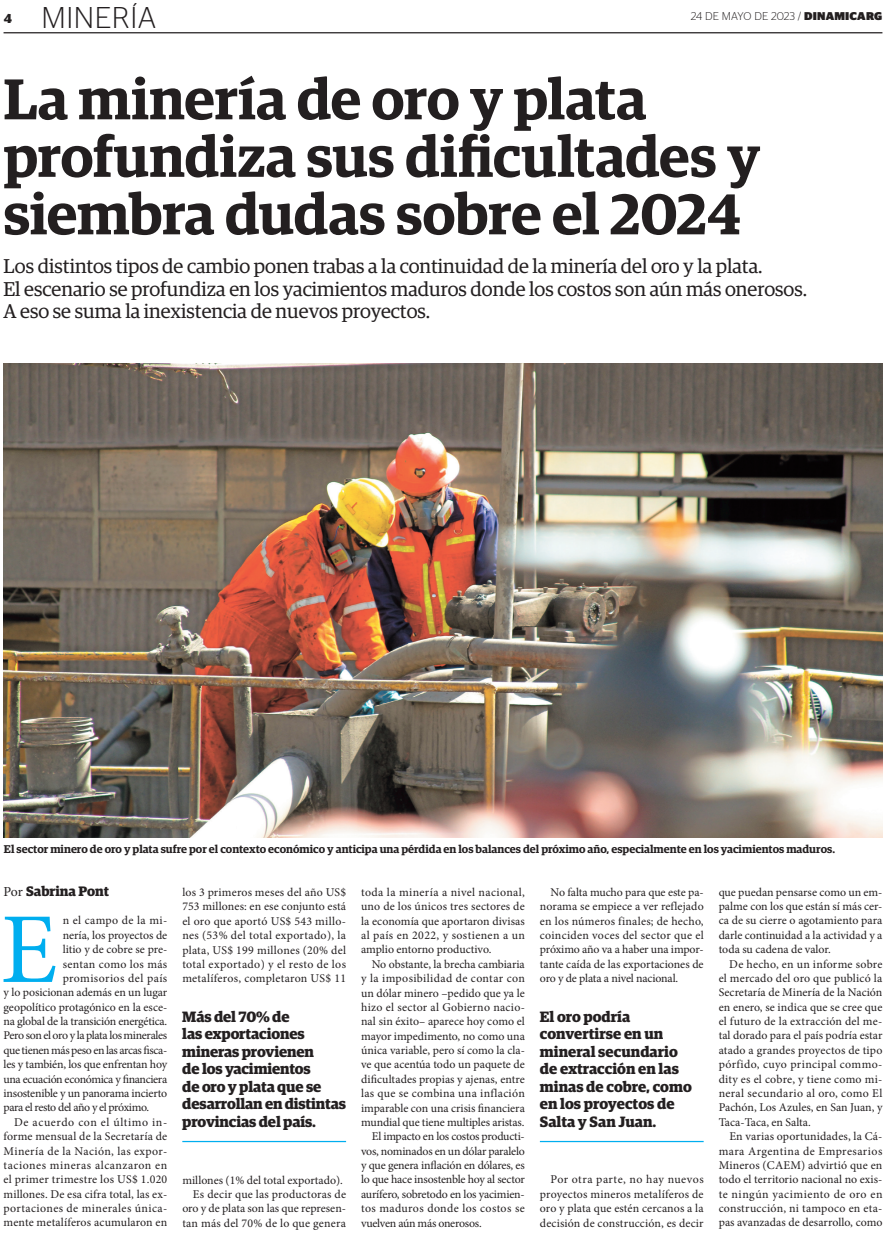
<style>
.page{position:relative;width:886px;height:1235px;background:#fff}
.page>*{position:absolute;margin:0;border:0;box-sizing:border-box;transform-origin:0 0}
.t1{font:100.38px "Minion Pro";color:#00aeef}
.t2{font:600 57.5px/57.5px "Guardian Egyp";letter-spacing:-.005em;color:#231f20}
.t3{font:300 30px "Stag Sans";letter-spacing:.02em;color:#231f20}
.t4{font:20px/22.5px "Guardian Egyp";color:#231f20}
.t5{font:700 15px/17.5px "Guardian Egyp";letter-spacing:-.01em;color:#231f20}
.t6{font:700 13.75px "Guardian Egyp";color:#231f20}
.t7{font:11.88px/14.4px "Minion Pro";color:#231f20;text-align:justify}
.t8{font:11.88px "Minion Pro";letter-spacing:-.02em;color:#231f20}
.t9{font:11.88px "Minion Pro";letter-spacing:.03em;color:#231f20}
.t10{font:11.88px "Minion Pro";letter-spacing:-.03em;color:#231f20}
.t11{font:11.88px "Minion Pro";letter-spacing:.025em;color:#231f20}
.t12{font:11.88px "Minion Pro";letter-spacing:-.035em;color:#231f20}
.t13{font:11.88px "Minion Pro";letter-spacing:.02em;color:#231f20}
.t14{font:11.88px "Minion Pro";letter-spacing:.035em;color:#231f20}
.t15{font:11.88px "Minion Pro";letter-spacing:.045em;color:#231f20}
.t16{font:11.88px "Minion Pro";letter-spacing:.05em;color:#231f20}
.t17{font:11.88px "Minion Pro";letter-spacing:-.025em;color:#231f20}
.t18{font:600 11.25px "Guardian Egyp";color:#231f20}
.t19{font:300 11.25px "Stag Sans";color:#231f20}
.s1{font-weight:900}
.s2{font-family:"Minion Pro";font-weight:400}
</style>
<div class="page">
<hr style="left:4px;top:32px;width:878px;height:1px;background:#231f20">
<hr style="left:539px;top:1141px;width:164px;height:1px;background:#00aeef">
<hr style="left:182px;top:1141px;width:164px;height:1px;background:#00aeef">
<img style="left:4px;top:364px;width:878px;height:474px">
<h3 class="t3" style="left:4px;top:1px;width:154px"><sup>4</sup> MINERÍA</h3>
<p class="t19" style="left:690px;top:10px;width:193px">24 DE MAYO DE 2023 / <span class="s1">DINAMICARG</span></p>
<h2 class="t2" style="left:4px;top:66px;width:758px">La minería de oro y plata profundiza sus dificultades y siembra dudas sobre el 2024</h2>
<h3 class="t4" style="left:4px;top:254px;width:804px">Los distintos tipos de cambio ponen trabas a la continuidad de la minería del oro y la plata.<br>El escenario se profundiza en los yacimientos maduros donde los costos son aún más onerosos.<br>A eso se suma la inexistencia de nuevos proyectos.</h3>
<p class="t18" style="left:4px;top:840px;width:832px">El sector minero de oro y plata sufre por el contexto económico y anticipa una pérdida en los balances del próximo año, especialmente en los yacimientos maduros.</p>
<p class="t6" style="left:4px;top:880px;width:107px"><span class="s2">Por</span> Sabrina Pont</p>
<p class="t7" style="left:718px;top:885px;width:165px">que puedan pensarse como un em&shy;palme con los que están sí más cer&shy;ca de su cierre o agotamiento para darle continuidad a la actividad y a toda su cadena de valor.</p>
<p class="t7" style="left:718px;top:957px;width:165px;text-indent:11px">De hecho, en un informe sobre el mercado del oro que publicó la Secretaría de Minería de la Nación en enero, se indica que se cree que el futuro de la extracción del me&shy;tal dorado para el país podría estar atado a grandes proyectos de tipo pórfido, cuyo principal commo&shy;dity es el cobre, y tiene como mi&shy;neral secundario al oro, como El Pachón, Los Azules, en San Juan, y Taca-Taca, en Salta.</p>
<p class="t7" style="left:718px;top:1129px;width:165px;text-indent:11px">En varias oportunidades, la Cá&shy;mara Argentina de Empresarios Mineros (CAEM) advirtió que en todo el territorio nacional no exis&shy;te ningún yacimiento de oro en construcción, ni tampoco en eta&shy;pas avanzadas de desarrollo, como</p>
<p class="t7" style="left:539px;top:885px;width:165px;text-indent:11px">No falta mucho para que este pa&shy;norama se empiece a ver reflejado en los números finales; de hecho, coinciden voces del sector que el próximo año va a haber una impor&shy;tante caída de las exportaciones de oro y de plata a nivel nacional.</p>
<p class="t7" style="left:361px;top:885px;width:165px">toda la minería a nivel nacional, uno de los únicos tres sectores de la economía que aportaron divisas al país en 2022, y sostienen a un amplio entorno productivo.</p>
<p class="t7" style="left:371px;top:957px;width:154px">No obstante, la brecha cambiaria</p>
<p class="t9" style="left:361px;top:970px;width:165px">y la imposibilidad de contar con</p>
<p class="t7" style="left:361px;top:985px;width:165px">un dólar minero –pedido que ya le</p>
<p class="t11" style="left:361px;top:999px;width:165px">hizo el sector al Gobierno nacio-</p>
<p class="t7" style="left:361px;top:1014px;width:165px">nal sin éxito– aparece hoy como el</p>
<p class="t7" style="left:361px;top:1029px;width:165px">mayor impedimento, no como una</p>
<p class="t7" style="left:361px;top:1043px;width:165px">única variable, pero sí como la cla-</p>
<p class="t7" style="left:361px;top:1057px;width:165px">ve que acentúa todo un paquete de</p>
<p class="t7" style="left:361px;top:1072px;width:165px">dificultades propias y ajenas, entre</p>
<p class="t11" style="left:361px;top:1085px;width:165px">las que se combina una inflación</p>
<p class="t7" style="left:361px;top:1101px;width:165px">imparable con una crisis financiera</p>
<p class="t7" style="left:361px;top:1115px;width:165px">mundial que tiene multiples aristas.</p>
<p class="t8" style="left:371px;top:1128px;width:154px">El impacto en los costos producti-</p>
<p class="t8" style="left:361px;top:1143px;width:165px">vos, nominados en un dólar paralelo</p>
<p class="t7" style="left:361px;top:1158px;width:165px">y que genera inflación en dólares, es</p>
<p class="t8" style="left:361px;top:1172px;width:165px">lo que hace insostenble hoy al sector</p>
<p class="t7" style="left:361px;top:1187px;width:165px">aurífero, sobretodo en los yacimien-</p>
<p class="t9" style="left:361px;top:1200px;width:165px">tos maduros donde los costos se</p>
<p class="t17" style="left:361px;top:1215px;width:122px">vuelven aún más onerosos.</p>
<p class="t7" style="left:182px;top:885px;width:165px">los 3 primeros meses del año US$ 753 millones: en ese conjunto está el oro que aportó US$ 543 millo&shy;nes (53% del total exportado), la plata, US$ 199 millones (20% del total exportado) y el resto de los metalíferos, completaron US$ 11</p>
<h1 class="t1" style="left:1px;top:883px;width:58px">E</h1>
<p class="t9" style="left:63px;top:913px;width:106px">n el campo de la mi-</p>
<p class="t7" style="left:63px;top:928px;width:106px">nería, los proyectos de</p>
<p class="t7" style="left:63px;top:942px;width:106px">litio y de cobre se pre-</p>
<p class="t11" style="left:63px;top:956px;width:106px">sentan como los más</p>
<p class="t9" style="left:63px;top:970px;width:106px">promisorios del país</p>
<p class="t7" style="left:4px;top:985px;width:165px">y lo posicionan además en un lugar</p>
<p class="t7" style="left:4px;top:1000px;width:165px">geopolítico protagónico en la esce-</p>
<p class="t8" style="left:4px;top:1013px;width:165px">na global de la transición energética.</p>
<p class="t10" style="left:4px;top:1028px;width:165px">Pero son el oro y la plata los minerales</p>
<p class="t10" style="left:4px;top:1042px;width:165px">que tienen más peso en las arcas fisca-</p>
<p class="t7" style="left:4px;top:1057px;width:165px">les y también, los que enfrentan hoy</p>
<p class="t10" style="left:4px;top:1071px;width:165px">una ecuación económica y financiera</p>
<p class="t7" style="left:4px;top:1086px;width:165px">insostenible y un panorama incierto</p>
<p class="t12" style="left:4px;top:1100px;width:147px">para el resto del año y el próximo.</p>
<p class="t16" style="left:14px;top:1114px;width:154px">De acuerdo con el último in-</p>
<p class="t7" style="left:4px;top:1129px;width:165px">forme mensual de la Secretaría de</p>
<p class="t9" style="left:4px;top:1143px;width:165px">Minería de la Nación, las expor-</p>
<p class="t15" style="left:4px;top:1157px;width:165px">taciones mineras alcanzaron en</p>
<p class="t13" style="left:4px;top:1171px;width:165px">el primer trimestre los US$ 1.020</p>
<p class="t7" style="left:4px;top:1187px;width:165px">millones. De esa cifra total, las ex-</p>
<p class="t14" style="left:4px;top:1200px;width:165px">portaciones de minerales única-</p>
<p class="t7" style="left:4px;top:1215px;width:165px">mente metalíferos acumularon en</p>
<p class="t5" style="left:182px;top:1006px;width:165px">Más del 70% de<br>las exportaciones mineras provienen<br>de los yacimientos<br>de oro y plata que se desarrollan en distintas provincias del país.</p>
<p class="t5" style="left:539px;top:1006px;width:153px">El oro podría convertirse en un mineral secundario de extracción en las minas de cobre, como en los proyectos de<br>Salta y San Juan.</p>
<p class="t7" style="left:539px;top:1172px;width:165px;text-indent:11px">Por otra parte, no hay nuevos proyectos mineros metalíferos de oro y plata que estén cercanos a la decisión de construcción, es decir</p>
<p class="t7" style="left:182px;top:1172px;width:165px;text-align:right">millones (1% del total exportado).<br>Es decir que las productoras de oro y de plata son las que represen&shy;tan más del 70% de lo que genera</p>
</div>
